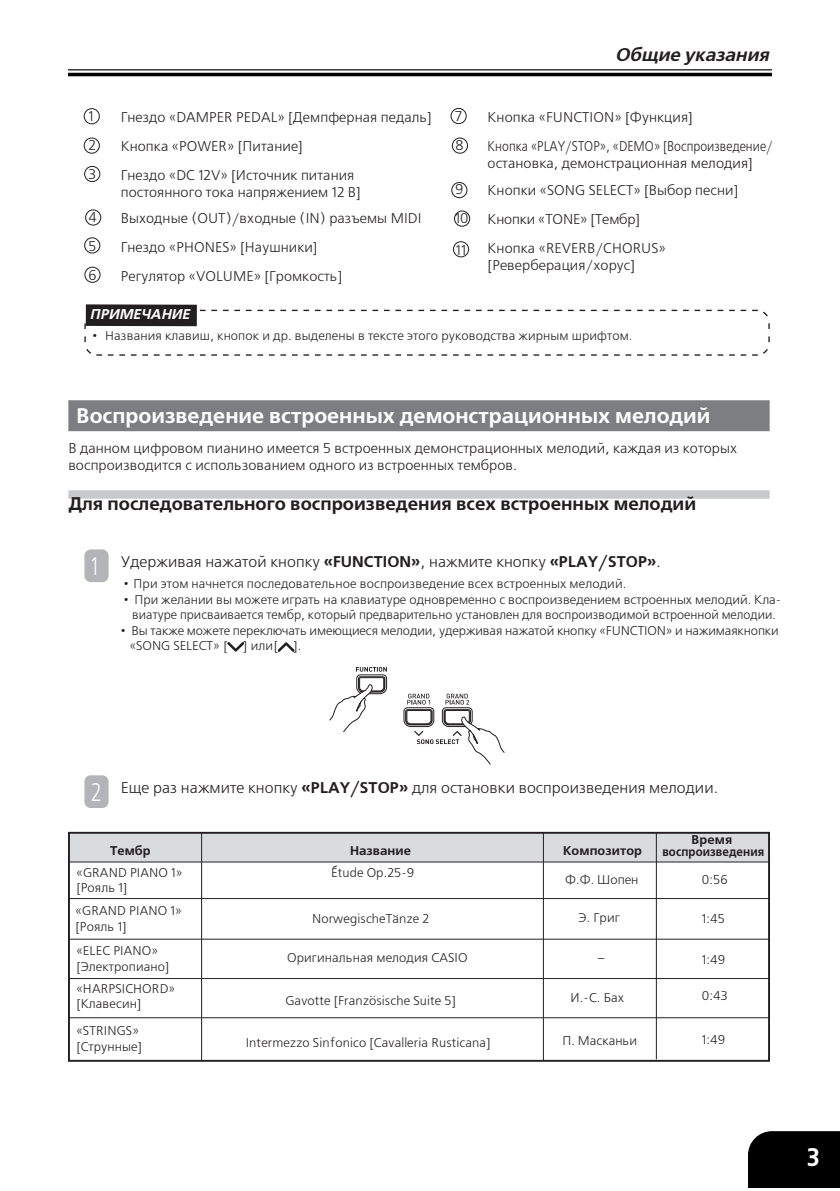
<style>
.page{position:relative;width:840px;height:1191px;background:#fff}
.page>*{position:absolute;margin:0;border:0;box-sizing:border-box;transform-origin:0 0}
.t1{font:700 25.4px "Free Set C";color:#fff;scale:.9 1}
.t2{font:700 21.2px "Free Set C";color:#fff}
.t3{font:700 18.4px "Free Set C";color:#231f20}
.t4{font:italic 700 18.4px "Free Set C";color:#231f20}
.t5{font:15.6px "Free Set C";letter-spacing:.005em;color:#231f20}
.t6{font:14px/17px "Free Set C";letter-spacing:.005em;color:#231f20}
.t7{font:14px/17px "Free Set C";letter-spacing:.005em;color:#231f20;scale:.86 1}
.t8{font:italic 700 14px "Free Set C";color:#fff}
.t9{font:12.6px/15.2px "Free Set C";letter-spacing:.01em;color:#231f20}
.t10{font:12.6px/15.2px "Free Set C";letter-spacing:-.01em;color:#231f20}
.t11{font:700 12.6px/12.6px "Free Set C";letter-spacing:.01em;color:#231f20;text-align:center}
.t12{font:12.6px "Free Set C";letter-spacing:.01em;color:#231f20;scale:.91 1}
.s1{font-size:25.4px;color:#fff}
.s2{font-weight:700}
</style>
<div class="page">
<svg style="left:84px;top:309px;width:686px;height:47px"></svg>
<div style="left:68px;top:400px;width:701px;height:31px;background:#7c7e81"></div>
<div style="left:68px;top:490px;width:701px;height:9px;background:#c8c9cb"></div>
<svg style="left:84px;top:549px;width:24px;height:33px"></svg>
<svg style="left:227px;top:642px;width:17px;height:9px"></svg>
<svg style="left:278px;top:642px;width:16px;height:9px"></svg>
<svg style="left:84px;top:775px;width:24px;height:33px"></svg>
<svg style="left:329px;top:667px;width:175px;height:97px"></svg>
<div style="left:68px;top:832px;width:701px;height:30px;background:#dadbdd"></div>
<hr style="left:68px;top:861px;width:133px;height:1px;background:#231f20">
<hr style="left:68px;top:898px;width:133px;height:1px;background:#231f20">
<hr style="left:68px;top:938px;width:133px;height:1px;background:#231f20">
<hr style="left:68px;top:978px;width:133px;height:1px;background:#231f20">
<hr style="left:68px;top:1017px;width:133px;height:1px;background:#231f20">
<hr style="left:201px;top:861px;width:341px;height:1px;background:#231f20">
<hr style="left:201px;top:898px;width:341px;height:1px;background:#231f20">
<hr style="left:201px;top:938px;width:341px;height:1px;background:#231f20">
<hr style="left:201px;top:978px;width:341px;height:1px;background:#231f20">
<hr style="left:201px;top:1017px;width:341px;height:1px;background:#231f20">
<div style="left:68px;top:832px;width:701px;height:229px;border:2px solid #231f20"></div>
<hr style="left:201px;top:832px;width:1px;height:228px;background:#231f20">
<hr style="left:543px;top:861px;width:113px;height:1px;background:#231f20">
<hr style="left:543px;top:898px;width:113px;height:1px;background:#231f20">
<hr style="left:543px;top:938px;width:113px;height:1px;background:#231f20">
<hr style="left:543px;top:978px;width:113px;height:1px;background:#231f20">
<hr style="left:543px;top:1017px;width:113px;height:1px;background:#231f20">
<hr style="left:656px;top:861px;width:113px;height:1px;background:#231f20">
<hr style="left:656px;top:898px;width:113px;height:1px;background:#231f20">
<hr style="left:656px;top:938px;width:113px;height:1px;background:#231f20">
<hr style="left:656px;top:978px;width:113px;height:1px;background:#231f20">
<hr style="left:656px;top:1017px;width:113px;height:1px;background:#231f20">
<hr style="left:655px;top:832px;width:1px;height:227px;background:#231f20">
<hr style="left:542px;top:832px;width:1px;height:228px;background:#231f20">
<div style="left:452px;top:241px;width:17px;height:16px;border:1px solid #231f20;border-radius:50%"></div>
<div style="left:454px;top:210px;width:16px;height:17px;border:1px solid #231f20;border-radius:50%"></div>
<div style="left:451px;top:182px;width:16px;height:16px;border:1px solid #231f20;border-radius:50%"></div>
<div style="left:451px;top:137px;width:16px;height:17px;border:1px solid #231f20;border-radius:50%"></div>
<div style="left:450px;top:108px;width:16px;height:16px;border:1px solid #231f20;border-radius:50%"></div>
<div style="left:84px;top:108px;width:16px;height:16px;border:1px solid #231f20;border-radius:50%"></div>
<div style="left:84px;top:137px;width:16px;height:17px;border:1px solid #231f20;border-radius:50%"></div>
<div style="left:84px;top:166px;width:16px;height:16px;border:1px solid #231f20;border-radius:50%"></div>
<div style="left:85px;top:209px;width:16px;height:17px;border:1px solid #231f20;border-radius:50%"></div>
<div style="left:84px;top:237px;width:16px;height:16px;border:1px solid #231f20;border-radius:50%"></div>
<div style="left:84px;top:267px;width:16px;height:16px;border:1px solid #231f20;border-radius:50%"></div>
<div style="left:86px;top:304px;width:111px;height:22px;background:#231f20"></div>
<div style="left:748px;top:1131px;width:91px;height:56px;background:#000"></div>
<hr style="left:68px;top:69px;width:703px;height:1px;background:#000">
<hr style="left:68px;top:73px;width:703px;height:3px;background:#000">
<p class="t6" style="left:88px;top:108px;width:7px">1</p>
<p class="t6" style="left:121px;top:109px;width:312px">Гнездо «DAMPER PEDAL» [Демпферная педаль]</p>
<p class="t6" style="left:88px;top:137px;width:9px">2</p>
<p class="t6" style="left:121px;top:137px;width:184px">Кнопка «POWER» [Питание]</p>
<p class="t6" style="left:88px;top:166px;width:9px">3</p>
<p class="t6" style="left:121px;top:166px;width:241px">Гнездо «DC 12V» [Источник питания постоянного тока напряжением 12 В]</p>
<p class="t6" style="left:88px;top:209px;width:10px">4</p>
<p class="t6" style="left:121px;top:209px;width:302px">Выходные (OUT)/входные (IN) разъемы MIDI</p>
<p class="t6" style="left:88px;top:237px;width:9px">5</p>
<p class="t6" style="left:121px;top:238px;width:198px">Гнездо «PHONES» [Наушники]</p>
<p class="t6" style="left:88px;top:266px;width:10px">6</p>
<p class="t6" style="left:121px;top:267px;width:223px">Регулятор «VOLUME» [Громкость]</p>
<p class="t8" style="left:90px;top:306px;width:103px">ПРИМЕЧАНИЕ</p>
<h3 class="t4" style="left:615px;top:44px;width:158px">Общие указания</h3>
<p class="t6" style="left:455px;top:108px;width:8px">7</p>
<p class="t6" style="left:487px;top:109px;width:207px">Кнопка «FUNCTION» [Функция]</p>
<p class="t6" style="left:455px;top:137px;width:10px">8</p>
<p class="t7" style="left:487px;top:137px;width:333px">Кнопка «PLAY/STOP», «DEMO» [Воспроизведение/ остановка, демонстрационная мелодия]</p>
<p class="t6" style="left:455px;top:181px;width:10px">9</p>
<p class="t6" style="left:487px;top:182px;width:252px">Кнопки «SONG SELECT» [Выбор песни]</p>
<p class="t6" style="left:455px;top:210px;width:15px">10</p>
<p class="t6" style="left:455px;top:241px;width:12px">11</p>
<p class="t6" style="left:487px;top:205px;width:180px;line-height:28.8px">Кнопки «TONE» [Тембр]<br>Кнопка «REVERB/CHORUS»</p>
<p class="t6" style="left:487px;top:256px;width:149px">[Реверберация/хорус]</p>
<p class="t9" style="left:92px;top:328px;width:541px">• Названия клавиш, кнопок и др. выделены в тексте этого руководства жирным шрифтом.</p>
<h2 class="t2" style="left:76px;top:403px;width:635px">Воспроизведение встроенных демонстрационных мелодий</h2>
<p class="t6" style="left:68px;top:439px;width:670px">В данном цифровом пианино имеется 5 встроенных демонстрационных мелодий, каждая из которых воспроизводится с использованием одного из встроенных тембров.</p>
<h3 class="t3" style="left:68px;top:493px;width:629px">Для последовательного воспроизведения всех встроенных мелодий</h3>
<p class="t5" style="left:91px;top:553px;width:571px"><span class="s1">1</span> Удерживая нажатой кнопку <span class="s2">«FUNCTION»</span>, нажмите кнопку <span class="s2">«PLAY/STOP»</span>.</p>
<p class="t9" style="left:124px;top:576px;width:503px">• При этом начнется последовательное воспроизведение всех встроенных мелодий.</p>
<p class="t9" style="left:124px;top:592px;width:658px;text-align:center">• При желании вы можете играть на клавиатуре одновременно с воспроизведением встроенных мелодий. Кла&shy;виатуре присваивается тембр, который предварительно установлен для воспроизводимой встроенной мелодии.</p>
<p class="t10" style="left:130px;top:623px;width:650px;text-indent:-9px">• Вы также можете переключать имеющиеся мелодии, удерживая нажатой кнопку «FUNCTION» и нажимаякнопки «SONG SELECT» [ ] или[ ].</p>
<p class="t5" style="left:91px;top:779px;width:628px"><span class="s1">2</span> Еще раз нажмите кнопку <span class="s2">«PLAY/STOP»</span> для остановки воспроизведения мелодии.</p>
<p class="t11" style="left:110px;top:844px;width:42px">Тембр</p>
<p class="t9" style="left:76px;top:865px;width:107px">«GRAND PIANO 1» [Рояль 1]</p>
<p class="t9" style="left:76px;top:903px;width:107px">«GRAND PIANO 1» [Рояль 1]</p>
<p class="t9" style="left:76px;top:943px;width:94px">«ELEC PIANO» [Электропиано]</p>
<p class="t9" style="left:76px;top:981px;width:100px">«HARPSICHORD» [Клавесин]</p>
<p class="t9" style="left:76px;top:1023px;width:67px">«STRINGS» [Струнные]</p>
<p class="t11" style="left:350px;top:844px;width:62px">Название</p>
<p class="t9" style="left:331px;top:865px;width:85px">Etude Op.25-9</p>
<p class="t9" style="left:312px;top:911px;width:119px">NorwegischeTanze 2</p>
<p class="t9" style="left:287px;top:950px;width:182px">Оригинальная мелодия CASIO</p>
<p class="t9" style="left:285px;top:992px;width:172px">Gavotte [Franzosische Suite 5]</p>
<p class="t9" style="left:246px;top:1034px;width:246px">Intermezzo Sinfonico [Cavalleria Rusticana]</p>
<p class="t12" style="left:392px;top:904px;width:9px">..</p>
<p class="t12" style="left:369px;top:985px;width:9px">..</p>
<p class="t11" style="left:562px;top:844px;width:80px">Композитор</p>
<p class="t9" style="left:565px;top:872px;width:75px">Ф.Ф. Шопен</p>
<p class="t9" style="left:578px;top:909px;width:43px">Э. Григ</p>
<p class="t9" style="left:596px;top:951px;width:10px">–</p>
<p class="t9" style="left:570px;top:989px;width:55px">И.-С. Бах</p>
<p class="t9" style="left:562px;top:1033px;width:76px">П. Масканьи</p>
<p class="t11" style="left:662px;top:833px;width:103px">Время воспроизведения</p>
<p class="t9" style="left:701px;top:872px;width:27px">0:56</p>
<p class="t9" style="left:701px;top:911px;width:25px">1:45</p>
<p class="t9" style="left:701px;top:951px;width:25px">1:49</p>
<p class="t9" style="left:701px;top:988px;width:27px">0:43</p>
<p class="t9" style="left:701px;top:1031px;width:25px">1:49</p>
<h1 class="t1" style="left:806px;top:1142px;width:16px">3</h1>
</div>
